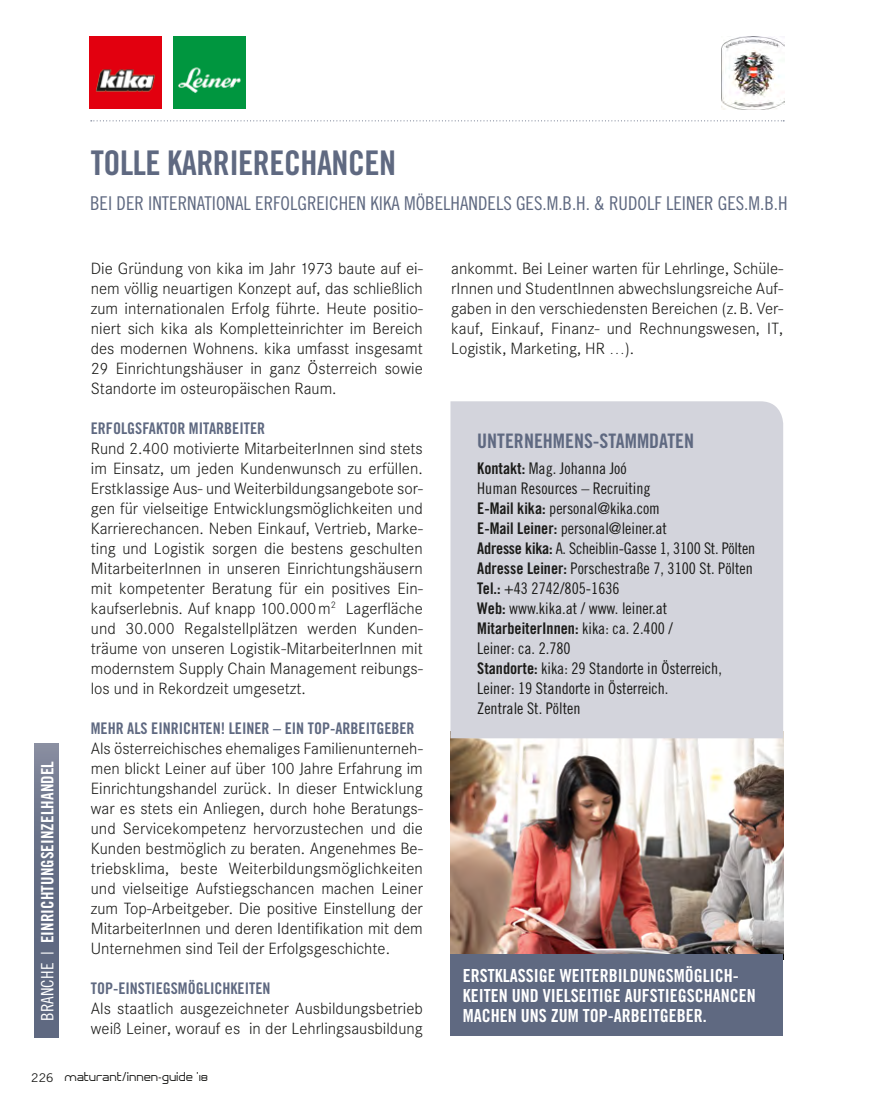
<style>
.page{position:relative;width:874px;height:1106px;background:#fff}
.page>*{position:absolute;margin:0;border:0;box-sizing:border-box;transform-origin:0 0}
.t1{font:34px "Trade Gothic Bold Cond Twenty";letter-spacing:-.015em;color:#5f6981}
.t2{font:20px "Trade Gothic Bold Cond Twenty";color:#5f6981}
.t3{font:19px "Trade Gothic Cond Eighteen";color:#5f6981}
.t4{font:18px/20px "Trade Gothic Bold Cond Twenty";color:#fff}
.t5{font:17px "Trade Gothic Bold Cond Twenty";letter-spacing:.005em;color:#fff}
.t6{font:300 16px/20px "Corporate SBQ";color:#1a1a18;text-align:justify}
.t7{font:16px/20px "Trade Gothic Cond Eighteen";color:#1a1a18}
.t8{font:16px "Trade Gothic Bold Cond Twenty";color:#5f6981}
.t9{font:16px "Trade Gothic Bold Cond Twenty";color:#1a1a18}
.t10{font:500 12px "Paragraph";letter-spacing:.05em;color:#1a1a18}
.s1{font-family:"Trade Gothic Cond Eighteen"}
.s2{font-family:"Trade Gothic Bold Cond Twenty"}
.s3{font-family:"Trade Gothic";font-weight:400}
</style>
<div class="page">
<img style="left:450px;top:738px;width:332px;height:216px">
<svg style="left:91px;top:120px;width:692px;height:1px"></svg>
<img style="left:90px;top:36px;width:72px;height:72px">
<img style="left:174px;top:36px;width:72px;height:72px">
<div style="left:450px;top:401px;width:332px;height:337px;background:#d3d4dc"></div>
<div style="left:35px;top:743px;width:24px;height:294px;background:linear-gradient(to bottom,#7a8196,#56617a)"></div>
<div style="left:450px;top:954px;width:332px;height:82px;background:#5f6981"></div>
<img style="left:721px;top:36px;width:63px;height:73px">
<p class="t5" style="left:37px;top:1020px;width:261px;rotate:-90deg"><span class="s1">BRANCHE |</span> EINRICHTUNGSEINZELHANDEL</p>
<h1 class="t1" style="left:91px;top:142px;width:307px">TOLLE KARRIERECHANCEN</h1>
<p class="t3" style="left:90px;top:191px;width:698px">BEI DER INTERNATIONAL ERFOLGREICHEN KIKA MÖBELHANDELS GES.M.B.H. &amp; RUDOLF LEINER GES.M.B.H</p>
<p class="t6" style="left:91px;top:258px;width:333px">Die Gründung von kika im Jahr 1973 baute auf ei&shy;nem völlig neuartigen Konzept auf, das schließlich zum internationalen Erfolg führte. Heute positio&shy;niert sich kika als Kompletteinrichter im Bereich des modernen Wohnens. kika umfasst insgesamt 29 Einrichtungshäuser in ganz Österreich sowie Standorte im osteuropäischen Raum.</p>
<p class="t8" style="left:91px;top:418px;width:176px">ERFOLGSFAKTOR MITARBEITER</p>
<p class="t6" style="left:91px;top:438px;width:333px">Rund 2.400 motivierte MitarbeiterInnen sind stets im Einsatz, um jeden Kundenwunsch zu erfüllen.<br>Erstklassige Aus- und Weiterbildungsangebote sor&shy;gen für vielseitige Entwicklungsmöglichkeiten und Karrierechancen. Neben Einkauf, Vertrieb, Marke&shy;ting und Logistik sorgen die bestens geschulten MitarbeiterInnen in unseren Einrichtungshäusern mit kompetenter Beratung für ein positives Ein&shy;kaufserlebnis. Auf knapp 100.000m<sup>2</sup> Lagerfläche und 30.000 Regalstellplätzen werden Kunden&shy;träume von unseren Logistik-MitarbeiterInnen mit modernstem Supply Chain Management reibungs&shy;los und in Rekordzeit umgesetzt.</p>
<p class="t8" style="left:91px;top:718px;width:325px">MEHR ALS EINRICHTEN! LEINER – EIN TOP-ARBEITGEBER</p>
<p class="t6" style="left:91px;top:738px;width:333px">Als österreichisches ehemaliges Familienunterneh&shy;men blickt Leiner auf über 100 Jahre Erfahrung im Einrichtungshandel zurück. In dieser Entwicklung war es stets ein Anliegen, durch hohe Beratungs&shy;und Servicekompetenz hervorzustechen und die Kunden bestmöglich zu beraten. Angenehmes Be&shy;triebsklima, beste Weiterbildungsmöglichkeiten und vielseitige Aufstiegschancen machen Leiner zum Top-Arbeitgeber. Die positive Einstellung der MitarbeiterInnen und deren Identifikation mit dem Unternehmen sind Teil der Erfolgsgeschichte.</p>
<p class="t8" style="left:91px;top:978px;width:181px">TOP-EINSTIEGSMÖGLICHKEITEN</p>
<p class="t6" style="left:91px;top:998px;width:333px">Als staatlich ausgezeichneter Ausbildungsbetrieb weiß Leiner, worauf es in der Lehrlingsausbildung</p>
<p class="t6" style="left:451px;top:258px;width:333px">ankommt. Bei Leiner warten für Lehrlinge, Schüle&shy;rInnen und StudentInnen abwechslungsreiche Auf&shy;gaben in den verschiedensten Bereichen (z.B. Ver&shy;kauf, Einkauf, Finanz- und Rechnungswesen, IT, Logistik, Marketing, HR …).</p>
<p class="t2" style="left:477px;top:428px;width:218px">UNTERNEHMENS-STAMMDATEN</p>
<p class="t7" style="left:477px;top:458px;width:279px"><span class="s2">Kontakt:</span> Mag. Johanna Joó<br>Human Resources – Recruiting<br><span class="s2">E-Mail kika:</span> personal@kika.com<br><span class="s2">E-Mail Leiner:</span> personal@leiner.at<br><span class="s2">Adresse kika:</span> A. Scheiblin-Gasse 1, 3100 St. Pölten <span class="s2">Adresse Leiner:</span> Porschestraße 7, 3100 St. Pölten <span class="s2">Tel.:</span> +43 2742/805-1636<br><span class="s2">Web:</span> www.kika.at / www. leiner.at</p>
<p class="t9" style="left:477px;top:618px;width:197px">MitarbeiterInnen: <span class="s1">kika: ca. 2.400 /</span></p>
<p class="t7" style="left:477px;top:638px;width:246px">Leiner: ca. 2.780<br><span class="s2">Standorte:</span> kika: 29 Standorte in Österreich,<br>Leiner: 19 Standorte in Österreich.<br>Zentrale St. Pölten</p>
<p class="t4" style="left:462px;top:965px;width:294px">ERSTKLASSIGE WEITERBILDUNGSMÖGLICH-<br>KEITEN UND VIELSEITIGE AUFSTIEGSCHANCEN<br>MACHEN UNS ZUM TOP-ARBEITGEBER.</p>
<p class="t10" style="left:31px;top:1071px;width:178px"><span class="s3">226</span> Maturant/innen-Guide ‘18</p>
</div>
